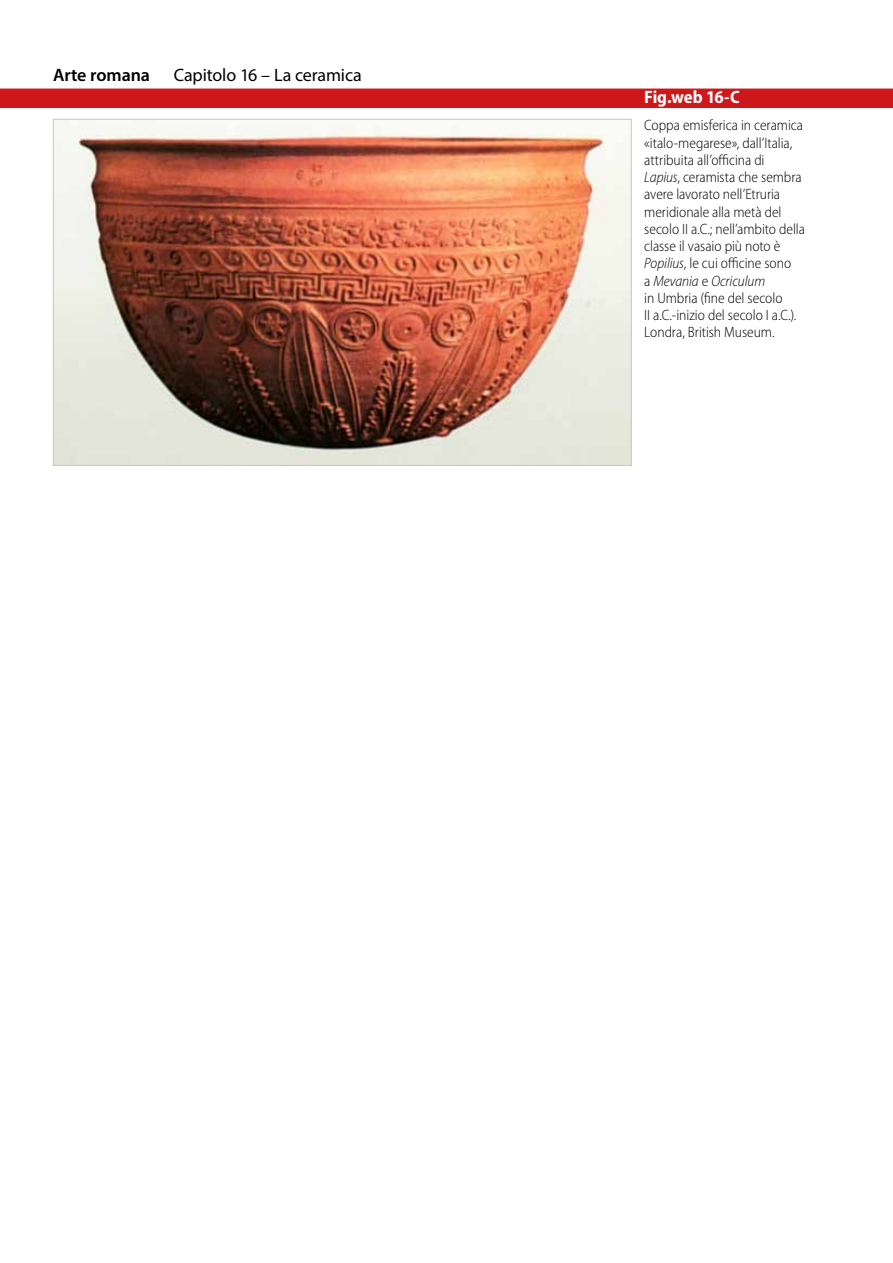
<style>
.page{position:relative;width:893px;height:1263px;background:#fff}
.page>*{position:absolute;margin:0;border:0;box-sizing:border-box;transform-origin:0 0}
.t1{font:18px "Myriad Pro";letter-spacing:-.005em;color:#000}
.t2{font:700 semi-condensed 18px "Myriad Pro";letter-spacing:-.015em;color:#fff}
.t3{font:600 18px "Myriad Pro";letter-spacing:-.005em;color:#000}
.t4{font:300 semi-condensed 15px/17.2px "Myriad Pro";color:#000}
.s1{font-style:italic}
</style>
<div class="page">
<img style="left:55px;top:121px;width:574px;height:343px">
<div style="left:0;top:89px;width:893px;height:19px;background:#cd171a"></div>
<p class="t3" style="left:53px;top:63px;width:98px">Arte romana</p>
<p class="t1" style="left:174px;top:64px;width:189px">Capitolo 16 – La ceramica</p>
<p class="t2" style="left:644px;top:87px;width:97px">Fig.web 16-C</p>
<p class="t4" style="left:644px;top:117px;width:162px">Coppa emisferica in ceramica «italo-megarese», dall’Italia, attribuita all’officina di<br><span class="s1">Lapius</span>, ceramista che sembra avere lavorato nell’Etruria meridionale alla metà del secolo II a.C.; nell’ambito della classe il vasaio più noto è<br><span class="s1">Popilius</span>, le cui officine sono<br>a <span class="s1">Mevania</span> e <span class="s1">Ocriculum<br></span>in Umbria (fine del secolo<br>II a.C.-inizio del secolo I a.C.).<br>Londra, British Museum.</p>
</div>
